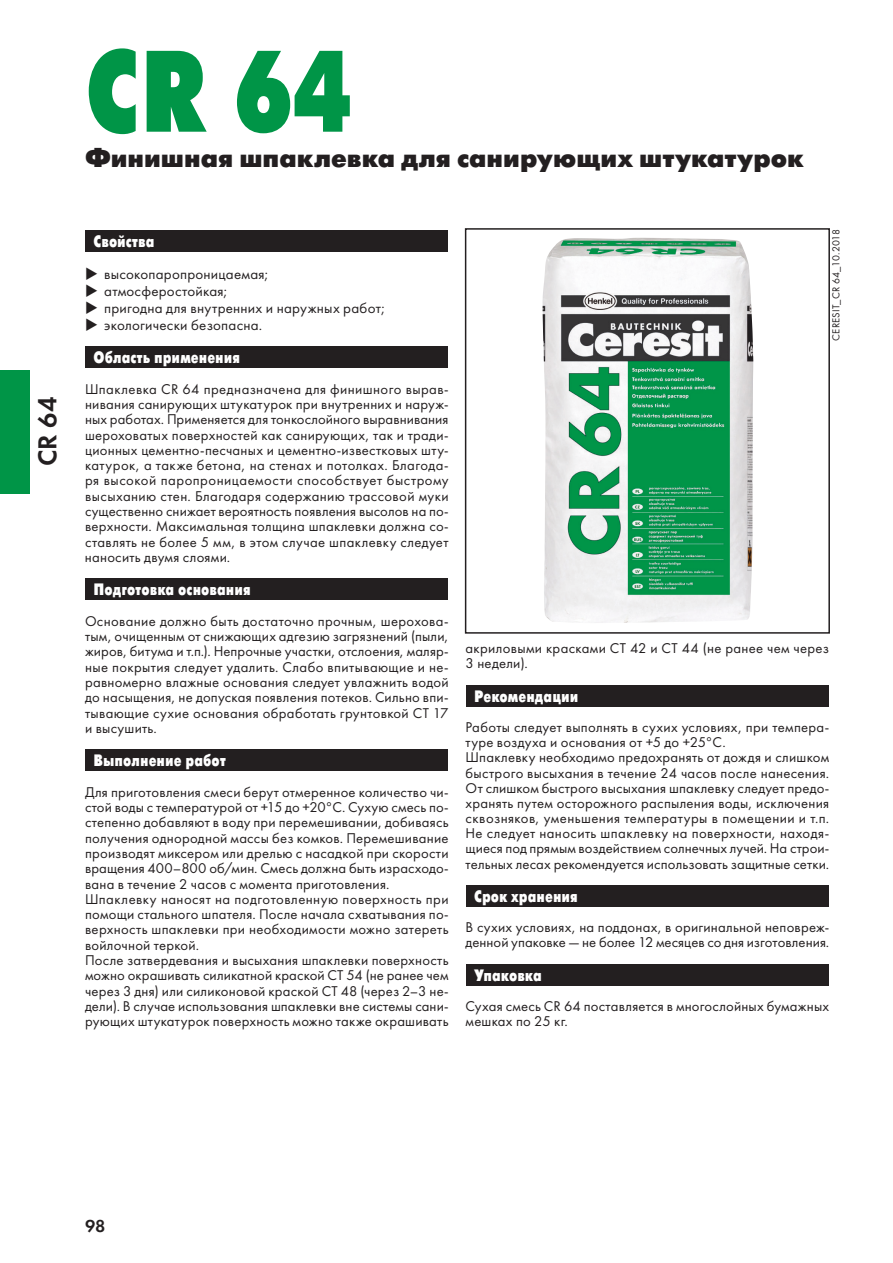
<style>
.page{position:relative;width:893px;height:1263px;background:#fff}
.page>*{position:absolute;margin:0;border:0;box-sizing:border-box;transform-origin:0 0}
.t1{font:115.5px "Futura Futuris Cond Extra Bold C";color:#009547}
.t2{font:27px "Futura Demi C";color:#231f20}
.t3{font:25.5px "Futura Futuris Black C";color:#231f20}
.t4{font:18px "Futura Demi C";color:#231f20}
.t5{font:16.5px "Futura Futuris Cond Extra Bold C";color:#fff}
.t6{font:15px/16.8px "Futura Book C";letter-spacing:.015em;color:#231f20}
.t7{font:14.7px/15.3px "Futura Book C";letter-spacing:.015em;color:#231f20}
.t8{font:10.5px "Futura Book C";letter-spacing:.02em;color:#231f20}
</style>
<div class="page">
<div style="left:85px;top:230px;width:363px;height:22px;background:#231f20"></div>
<div style="left:85px;top:346px;width:363px;height:22px;background:#231f20"></div>
<div style="left:85px;top:578px;width:363px;height:22px;background:#231f20"></div>
<div style="left:85px;top:749px;width:363px;height:22px;background:#231f20"></div>
<div style="left:466px;top:685px;width:362px;height:22px;background:#231f20"></div>
<div style="left:466px;top:885px;width:362px;height:22px;background:#231f20"></div>
<div style="left:466px;top:964px;width:362px;height:22px;background:#231f20"></div>
<div style="left:0;top:370px;width:30px;height:123px;background:#009547"></div>
<img style="left:542px;top:238px;width:212px;height:385px">
<div style="left:465px;top:228px;width:365px;height:406px;border:2px solid #231f20"></div>
<h2 class="t2" style="left:32px;top:466px;width:71px;rotate:-90deg">CR 64</h2>
<h1 class="t1" style="left:85px;top:29px;width:269px">CR 64</h1>
<h3 class="t3" style="left:85px;top:145px;width:720px">Финишная шпаклевка для санирующих штукатурок</h3>
<p class="t5" style="left:94px;top:233px;width:62px">Свойства</p>
<p class="t6" style="left:104px;top:266px;width:283px">высокопаропроницаемая; атмосферостойкая;<br>пригодна для внутренних и наружных работ; экологически безопасна.</p>
<p class="t5" style="left:94px;top:348px;width:148px">Область применения</p>
<p class="t7" style="left:85px;top:381px;width:365px;text-align:justify">Шпаклевка CR 64 предназначена для финишного вырав&shy;нивания санирующих штукатурок при внутренних и наруж&shy;ных работах. Применяется для тонкослойного выравнивания шероховатых поверхностей как санирующих, так и тради&shy;ционных цементно-песчаных и цементно-известковых шту&shy;катурок, а также бетона, на стенах и потолках. Благода&shy;ря высокой паропроницаемости способствует быстрому высыханию стен. Благодаря содержанию трассовой муки существенно снижает вероятность появления высолов на по&shy;верхности. Максимальная толщина шпаклевки должна со&shy;ставлять не более 5 мм, в этом случае шпаклевку следует наносить двумя слоями.</p>
<p class="t5" style="left:94px;top:581px;width:159px">Подготовка основания</p>
<p class="t7" style="left:85px;top:614px;width:365px;text-align:justify">Основание должно быть достаточно прочным, шерохова&shy;тым, очищенным от снижающих адгезию загрязнений (пыли, жиров, битума и т.п.). Непрочные участки, отслоения, маляр&shy;ные покрытия следует удалить. Слабо впитывающие и не&shy;равномерно влажные основания следует увлажнить водой до насыщения, не допуская появления потеков. Сильно впи&shy;тывающие сухие основания обработать грунтовкой CT 17 и высушить.</p>
<p class="t5" style="left:94px;top:752px;width:134px">Выполнение работ</p>
<p class="t7" style="left:85px;top:784px;width:365px">Для приготовления смеси берут отмеренное количество чи&shy;стой воды с температурой от +15 до +20°C. Сухую смесь по&shy;степенно добавляют в воду при перемешивании, добиваясь получения однородной массы без комков. Перемешивание производят миксером или дрелью с насадкой при скорости вращения 400–800 об/мин. Смесь должна быть израсходо&shy;вана в течение 2 часов с момента приготовления.<br>Шпаклевку наносят на подготовленную поверхность при помощи стального шпателя. После начала схватывания по&shy;верхность шпаклевки при необходимости можно затереть войлочной теркой.<br>После затвердевания и высыхания шпаклевки поверхность можно окрашивать силикатной краской CT 54 (не ранее чем через 3 дня) или силиконовой краской CT 48 (через 2–3 не&shy;дели). В случае использования шпаклевки вне системы сани&shy;рующих штукатурок поверхность можно также окрашивать</p>
<p class="t8" style="left:830px;top:341px;width:113px;rotate:-90deg">CERESIT_CR 64_10.2018</p>
<p class="t7" style="left:466px;top:641px;width:365px">акриловыми красками CT 42 и CT 44 (не ранее чем через<br>3 недели).</p>
<p class="t5" style="left:474px;top:687px;width:106px">Рекомендации</p>
<p class="t7" style="left:466px;top:720px;width:365px">Работы следует выполнять в сухих условиях, при темпера&shy;туре воздуха и основания от +5 до +25°C.<br>Шпаклевку необходимо предохранять от дождя и слишком быстрого высыхания в течение 24 часов после нанесения.<br>От слишком быстрого высыхания шпаклевку следует предо&shy;хранять путем осторожного распыления воды, исключения сквозняков, уменьшения температуры в помещении и т.п.<br>Не следует наносить шпаклевку на поверхности, находя&shy;щиеся под прямым воздействием солнечных лучей. На строи&shy;тельных лесах рекомендуется использовать защитные сетки.</p>
<p class="t5" style="left:474px;top:887px;width:105px">Срок хранения</p>
<p class="t7" style="left:466px;top:920px;width:365px">В сухих условиях, на поддонах, в оригинальной неповреж&shy;денной упаковке — не более 12 месяцев со дня изготовления.</p>
<p class="t5" style="left:474px;top:966px;width:69px">Упаковка</p>
<p class="t7" style="left:466px;top:999px;width:365px">Сухая смесь CR 64 поставляется в многослойных бумажных мешках по 25 кг.</p>
<p class="t4" style="left:85px;top:1215px;width:22px">98</p>
</div>
